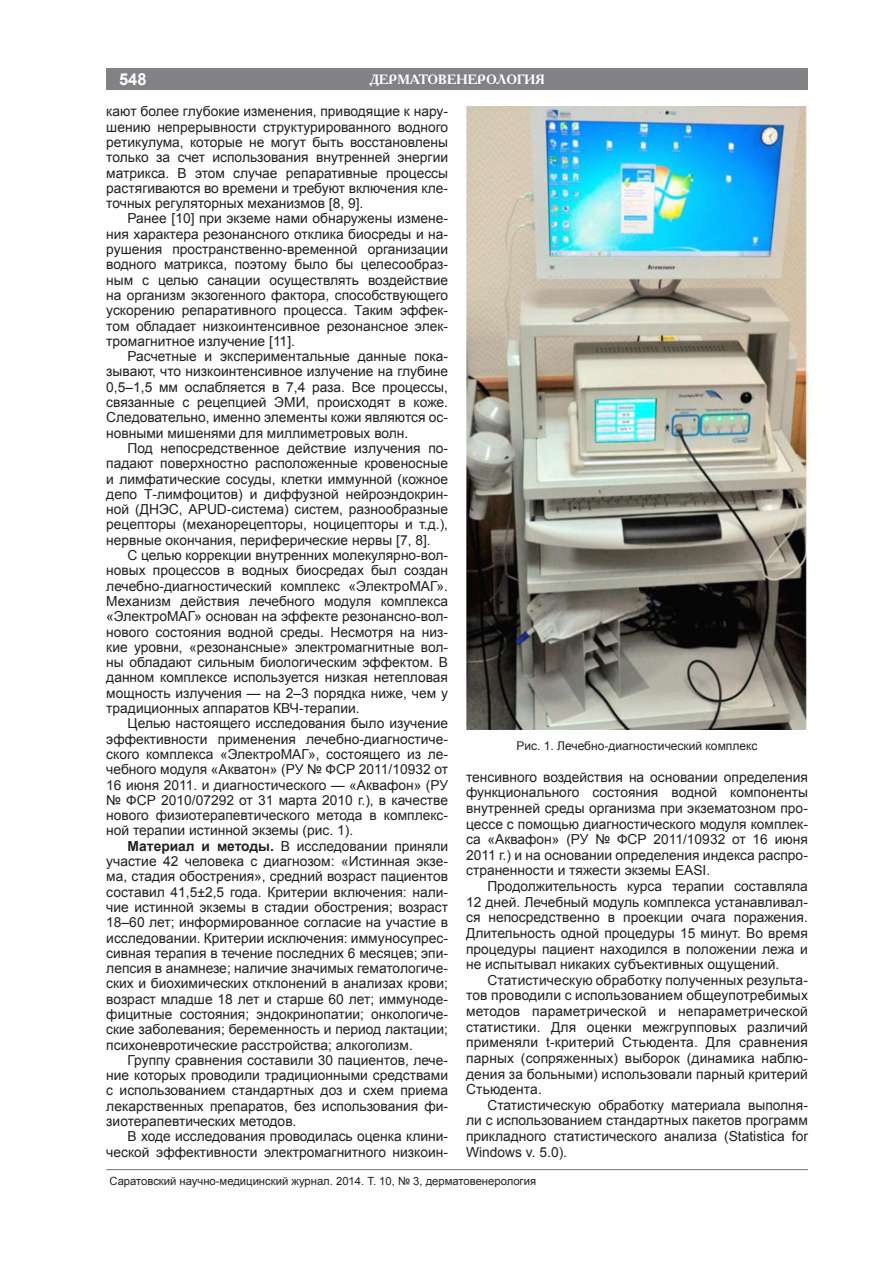
<style>
.page{position:relative;width:893px;height:1263px;background:#fff}
.page>*{position:absolute;margin:0;border:0;box-sizing:border-box;transform-origin:0 0}
.t1{font:700 16.5px "Arial";color:#fff}
.Основной_текст{font:13.8px/15.3px "Arial";color:#231f20;text-align:justify}
.t2{font:700 13.5px "Academy C";color:#fff}
.Подрисуночная{font:12px "Arial";color:#231f20}
.t3{font:11.25px "Arial";color:#231f20}
.s1{font-weight:700}
</style>
<div class="page">
<hr style="left:106px;top:1169px;width:702px;height:1px;background:#808285">
<div style="left:106px;top:68px;width:702px;height:21px;background:#808285"></div>
<img style="left:466px;top:106px;width:342px;height:624px">
<p class="t1" style="left:119px;top:68px;width:29px">548</p>
<p class="t2" style="left:369px;top:71px;width:11px">дерматовенерология</p>
<p class="Основной_текст" style="left:106px;top:104px;width:343px">кают более глубокие изменения, приводящие к нару&shy;шению непрерывности структурированного водного ретикулума, которые не могут быть восстановлены только за счет использования внутренней энергии матрикса. В этом случае репаративные процессы растягиваются во времени и требуют включения кле&shy;точных регуляторных механизмов [8, 9].</p>
<p class="Основной_текст" style="left:106px;top:211px;width:343px;text-indent:21px">Ранее [10] при экземе нами обнаружены измене&shy;ния характера резонансного отклика биосреды и на&shy;рушения пространственно-временной организации водного матрикса, поэтому было бы целесообраз&shy;ным с целью санации осуществлять воздействие на организм экзогенного фактора, способствующего ускорению репаративного процесса. Таким эффек&shy;том обладает низкоинтенсивное резонансное элек&shy;тромагнитное излучение [11].</p>
<p class="Основной_текст" style="left:106px;top:349px;width:343px;text-indent:21px">Расчетные и экспериментальные данные пока&shy;зывают, что низкоинтенсивное излучение на глубине 0,5–1,5 мм ослабляется в 7,4 раза. Все процессы, связанные с рецепцией ЭМИ, происходят в коже.<br>Следовательно, именно элементы кожи являются ос&shy;новными мишенями для миллиметровых волн.</p>
<p class="Основной_текст" style="left:106px;top:441px;width:343px;text-indent:21px">Под непосредственное действие излучения по&shy;падают поверхностно расположенные кровеносные и лимфатические сосуды, клетки иммунной (кожное депо Т-лимфоцитов) и диффузной нейроэндокрин&shy;ной (ДНЭС, АРUD-система) систем, разнообразные рецепторы (механорецепторы, ноцицепторы и т.д.), нервные окончания, периферические нервы [7, 8].</p>
<p class="Основной_текст" style="left:106px;top:548px;width:343px;text-indent:21px">С целью коррекции внутренних молекулярно-вол&shy;новых процессов в водных биосредах был создан лечебно-диагностический комплекс «ЭлектроМАГ».<br>Механизм действия лечебного модуля комплекса «ЭлектроМАГ» основан на эффекте резонансно-вол&shy;нового состояния водной среды. Несмотря на низ&shy;кие уровни, «резонансные» электромагнитные вол&shy;ны обладают сильным биологическим эффектом. В данном комплексе используется низкая нетепловая мощность излучения — на 2–3 порядка ниже, чем у традиционных аппаратов КВЧ-терапии.</p>
<p class="Основной_текст" style="left:106px;top:716px;width:343px;text-indent:21px">Целью настоящего исследования было изучение эффективности применения лечебно-диагностиче&shy;ского комплекса «ЭлектроМАГ», состоящего из ле&shy;чебного модуля «Акватон» (РУ № ФСР 2011/10932 от 16 июня 2011. и диагностического — «Аквафон» (РУ № ФСР 2010/07292 от 31 марта 2010 г.), в качестве нового физиотерапевтического метода в комплекс&shy;ной терапии истинной экземы (рис. 1).</p>
<p class="Основной_текст" style="left:106px;top:838px;width:343px;text-indent:21px"><span class="s1">Материал и методы.</span> В исследовании приняли участие 42 человека с диагнозом: «Истинная экзе&shy;ма, стадия обострения», средний возраст пациентов составил 41,5±2,5 года. Критерии включения: нали&shy;чие истинной экземы в стадии обострения; возраст 18–60 лет; информированное согласие на участие в исследовании. Критерии исключения: иммуносупрес&shy;сивная терапия в течение последних 6 месяцев; эпи&shy;лепсия в анамнезе; наличие значимых гематологиче&shy;ских и биохимических отклонений в анализах крови; возраст младше 18 лет и старше 60 лет; иммуноде&shy;фицитные состояния; эндокринопатии; онкологиче&shy;ские заболевания; беременность и период лактации; психоневротические расстройства; алкоголизм.</p>
<p class="Основной_текст" style="left:106px;top:1052px;width:343px;text-indent:21px">Группу сравнения составили 30 пациентов, лече&shy;ние которых проводили традиционными средствами с использованием стандартных доз и схем приема лекарственных препаратов, без использования фи&shy;зиотерапевтических методов.</p>
<p class="Основной_текст" style="left:106px;top:1129px;width:343px;text-align:right">В ходе исследования проводилась оценка клини&shy;ческой эффективности электромагнитного низкоин-</p>
<p class="Подрисуночная" style="left:517px;top:738px;width:242px">Рис. 1. Лечебно-диагностический комплекс</p>
<p class="Основной_текст" style="left:466px;top:769px;width:343px">тенсивного воздействия на основании определения функционального состояния водной компоненты внутренней среды организма при экзематозном про&shy;цессе с помощью диагностического модуля комплек&shy;са «Аквафон» (РУ № ФСР 2011/10932 от 16 июня 2011 г.) и на основании определения индекса распро&shy;страненности и тяжести экземы EASI.</p>
<p class="Основной_текст" style="left:466px;top:878px;width:343px;text-indent:21px">Продолжительность курса терапии составляла 12 дней. Лечебный модуль комплекса устанавливал&shy;ся непосредственно в проекции очага поражения.<br>Длительность одной процедуры 15 минут. Во время процедуры пациент находился в положении лежа и не испытывал никаких субъективных ощущений.</p>
<p class="Основной_текст" style="left:466px;top:972px;width:343px;text-indent:21px">Статистическую обработку полученных результа&shy;тов проводили с использованием общеупотребимых методов параметрической и непараметрической статистики. Для оценки межгрупповых различий применяли t-критерий Стьюдента. Для сравнения парных (сопряженных) выборок (динамика наблю&shy;дения за больными) использовали парный критерий Стьюдента.</p>
<p class="Основной_текст" style="left:466px;top:1097px;width:343px;text-indent:21px">Статистическую обработку материала выполня&shy;ли с использованием стандартных пакетов программ прикладного статистического анализа (Statistica for Windows v. 5.0).</p>
<p class="t3" style="left:109px;top:1174px;width:428px">Саратовский научно-медицинский журнал. 2014. Т. 10, № 3, дерматовенерология</p>
</div>
